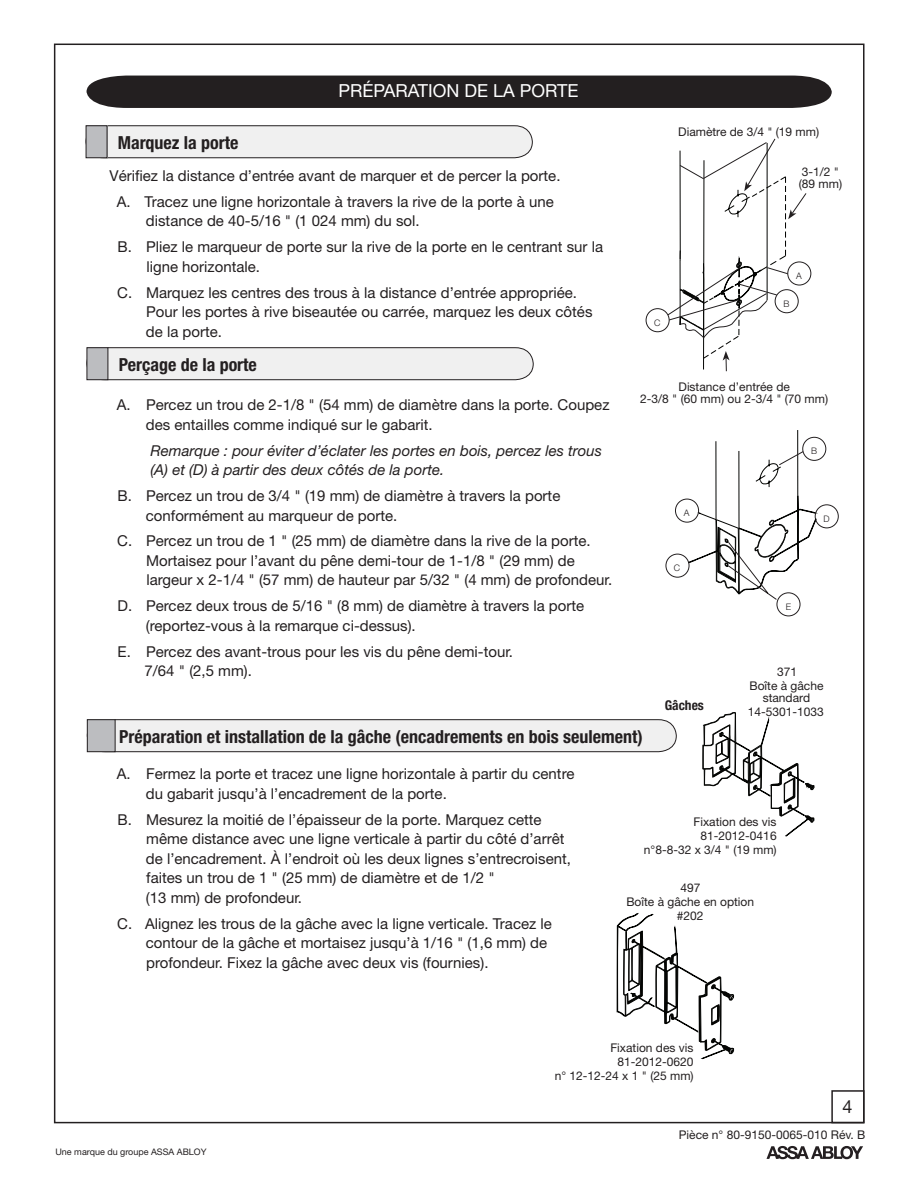
<style>
.page{position:relative;width:918px;height:1188px;background:#fff}
.page>*{position:absolute;margin:0;border:0;box-sizing:border-box;transform-origin:0 0}
.t1{font:700 condensed 18px "Helvetica Neue";color:#231f20}
.Heading_2_14_16_Whit{font:18px "Helvetica Neue";color:#fff}
.t2{font:18px "Helvetica Neue";color:#231f20}
.List_CAP_Letter_I1_1{font:15px/19.5px "Helvetica Neue";color:#231f20}
.Note_Text_I1_11_13{font:italic 15px/19.5px "Helvetica Neue";color:#231f20}
.Note_Text_I1_11_13-2{font:15px "Helvetica Neue";color:#231f20}
.Labels{font:700 condensed 13.5px "Helvetica Neue";color:#231f20}
.Captions__Left{font:12px/12px "Helvetica Neue";color:#231f20}
.Captions__Right{font:12px "Helvetica Neue";color:#231f20}
.Captions{font:12px/12px "Helvetica Neue";color:#231f20;text-align:center}
.t3{font:9px "Helvetica Neue";color:#231f20}
.Text_6_6_-4{font:300 9px "Helvetica Neue";color:#231f20}
</style>
<div class="page">
<div style="left:831px;top:1090px;width:34px;height:33px;border:2px solid #231f20"></div>
<div style="left:87px;top:76px;width:745px;height:32px;background:#231f20"></div>
<svg style="left:86px;top:125px;width:447px;height:33px"></svg>
<div style="left:86px;top:126px;width:21px;height:32px;background:#bcbdc0"></div>
<svg style="left:87px;top:347px;width:447px;height:33px"></svg>
<div style="left:87px;top:348px;width:21px;height:32px;background:#bcbdc0"></div>
<div style="left:675px;top:499px;width:24px;height:23px;border:1px solid #231f20;border-radius:50%"></div>
<div style="left:666px;top:554px;width:23px;height:23px;border:1px solid #231f20;border-radius:50%"></div>
<div style="left:777px;top:593px;width:23px;height:23px;border:1px solid #231f20;border-radius:50%"></div>
<div style="left:815px;top:505px;width:23px;height:23px;border:1px solid #231f20;border-radius:50%"></div>
<svg style="left:688px;top:495px;width:132px;height:105px"></svg>
<hr style="left:715px;top:441px;width:1px;height:79px;background:#040503">
<hr style="left:738px;top:451px;width:1px;height:78px;background:#040503">
<hr style="left:797px;top:430px;width:1px;height:78px;background:#040503">
<svg style="left:755px;top:449px;width:52px;height:39px"></svg>
<div style="left:803px;top:437px;width:23px;height:23px;background:#fff;border-radius:50%"></div>
<div style="left:803px;top:437px;width:23px;height:24px;border:1px solid #231f20;border-radius:50%"></div>
<svg style="left:87px;top:712px;width:776px;height:447px"></svg>
<div style="left:646px;top:308px;width:23px;height:24px;border:1px solid #231f20;border-radius:50%"></div>
<div style="left:788px;top:262px;width:23px;height:23px;border:1px solid #231f20;border-radius:50%"></div>
<svg style="left:651px;top:138px;width:156px;height:233px"></svg>
<p class="t1" style="left:118px;top:132px;width:122px">Marquez la porte</p>
<p class="Heading_2_14_16_Whit" style="left:338px;top:80px;width:242px">PRÉPARATION DE LA PORTE</p>
<p class="Note_Text_I1_11_13-2" style="left:110px;top:167px;width:452px">Vérifiez la distance d’entrée avant de marquer et de percer la porte.</p>
<p class="List_CAP_Letter_I1_1" style="left:146px;top:192px;width:409px;text-indent:-29px">A. Tracez une ligne horizontale à travers la rive de la porte à une distance de 40-5/16 " (1 024 mm) du sol.</p>
<p class="List_CAP_Letter_I1_1" style="left:146px;top:237px;width:458px;text-indent:-29px">B. Pliez le marqueur de porte sur la rive de la porte en le centrant sur la ligne horizontale.</p>
<p class="List_CAP_Letter_I1_1" style="left:146px;top:283px;width:448px;text-indent:-29px">C. Marquez les centres des trous à la distance d’entrée appropriée.<br>Pour les portes à rive biseautée ou carrée, marquez les deux côtés de la porte.</p>
<p class="t1" style="left:119px;top:354px;width:140px">Perçage de la porte</p>
<p class="List_CAP_Letter_I1_1" style="left:146px;top:395px;width:465px;text-indent:-29px">A. Percez un trou de 2-1/8 " (54 mm) de diamètre dans la porte. Coupez des entailles comme indiqué sur le gabarit.</p>
<p class="Note_Text_I1_11_13" style="left:150px;top:440px;width:453px">Remarque : pour éviter d’éclater les portes en bois, percez les trous (A) et (D) à partir des deux côtés de la porte.</p>
<p class="List_CAP_Letter_I1_1" style="left:146px;top:486px;width:416px;text-indent:-28px">B. Percez un trou de 3/4 " (19 mm) de diamètre à travers la porte conformément au marqueur de porte.</p>
<p class="List_CAP_Letter_I1_1" style="left:146px;top:531px;width:468px;text-indent:-29px">C. Percez un trou de 1 " (25 mm) de diamètre dans la rive de la porte.<br>Mortaisez pour l’avant du pêne demi-tour de 1-1/8 " (29 mm) de largeur x 2-1/4 " (57 mm) de hauteur par 5/32 " (4 mm) de profondeur.</p>
<p class="List_CAP_Letter_I1_1" style="left:146px;top:596px;width:440px;text-indent:-28px">D. Percez deux trous de 5/16 " (8 mm) de diamètre à travers la porte (reportez-vous à la remarque ci-dessus).</p>
<p class="List_CAP_Letter_I1_1" style="left:145px;top:642px;width:370px;text-indent:-27px">E. Percez des avant-trous pour les vis du pêne demi-tour.<br>7/64 " (2,5 mm).</p>
<p class="Captions__Left" style="left:678px;top:125px;width:142px">Diamètre de 3/4 " (19 mm)</p>
<p class="Captions__Left" style="left:799px;top:165px;width:45px">3-1/2 " (89 mm)</p>
<p class="Text_6_6_-4" style="left:796px;top:270px;width:7px">A</p>
<p class="Text_6_6_-4" style="left:654px;top:317px;width:8px">C</p>
<p class="Text_6_6_-4" style="left:783px;top:298px;width:8px">B</p>
<p class="Captions__Left" style="left:640px;top:381px;width:189px;text-align:center">Distance d’entrée de<br>2-3/8 " (60 mm) ou 2-3/4 " (70 mm)</p>
<p class="Text_6_6_-4" style="left:684px;top:507px;width:7px">A</p>
<p class="Text_6_6_-4" style="left:674px;top:562px;width:8px">C</p>
<p class="Labels" style="left:665px;top:697px;width:41px">Gâches</p>
<p class="Text_6_6_-4" style="left:811px;top:446px;width:8px">B</p>
<p class="Text_6_6_-4" style="left:786px;top:601px;width:7px">E</p>
<p class="Text_6_6_-4" style="left:823px;top:513px;width:8px">D</p>
<p class="Captions" style="left:777px;top:665px;width:22px">371</p>
<p class="Captions" style="left:750px;top:679px;width:76px">Boîte à gâche standard</p>
<p class="Captions" style="left:748px;top:706px;width:78px">14-5301-1033</p>
<p class="t1" style="left:119px;top:726px;width:525px">Préparation et installation de la gâche (encadrements en bois seulement)</p>
<p class="List_CAP_Letter_I1_1" style="left:146px;top:764px;width:430px;text-indent:-29px">A. Fermez la porte et tracez une ligne horizontale à partir du centre du gabarit jusqu’à l’encadrement de la porte.</p>
<p class="List_CAP_Letter_I1_1" style="left:146px;top:809px;width:427px;text-indent:-28px">B. Mesurez la moitié de l’épaisseur de la porte. Marquez cette même distance avec une ligne verticale à partir du côté d’arrêt de l’encadrement. À l’endroit où les deux lignes s’entrecroisent, faites un trou de 1 " (25 mm) de diamètre et de 1/2 "<br>(13 mm) de profondeur.</p>
<p class="List_CAP_Letter_I1_1" style="left:146px;top:913px;width:407px;text-indent:-29px">C. Alignez les trous de la gâche avec la ligne verticale. Tracez le contour de la gâche et mortaisez jusqu’à 1/16 " (1,6 mm) de profondeur. Fixez la gâche avec deux vis (fournies).</p>
<p class="Captions__Right" style="left:694px;top:815px;width:85px">Fixation des vis</p>
<p class="Captions__Right" style="left:701px;top:829px;width:78px">81-2012-0416</p>
<p class="Captions__Right" style="left:644px;top:843px;width:134px">n°8-8-32 x 3/4 " (19 mm)</p>
<p class="Captions" style="left:680px;top:881px;width:22px">497</p>
<p class="Captions" style="left:626px;top:895px;width:129px">Boîte à gâche en option</p>
<p class="Captions" style="left:677px;top:910px;width:28px">#202</p>
<p class="Captions__Right" style="left:610px;top:1040px;width:85px">Fixation des vis</p>
<p class="Captions__Right" style="left:617px;top:1055px;width:78px">81-2012-0620</p>
<p class="Captions__Right" style="left:555px;top:1069px;width:140px">n° 12-12-24 x 1 " (25 mm)</p>
<p class="t2" style="left:843px;top:1096px;width:12px">4</p>
<p class="t3" style="left:55px;top:1147px;width:153px">Une marque du groupe ASSA ABLOY</p>
<p class="Captions__Left" style="left:679px;top:1128px;width:188px">Pièce n° 80-9150-0065-010 Rév. B</p>
</div>
